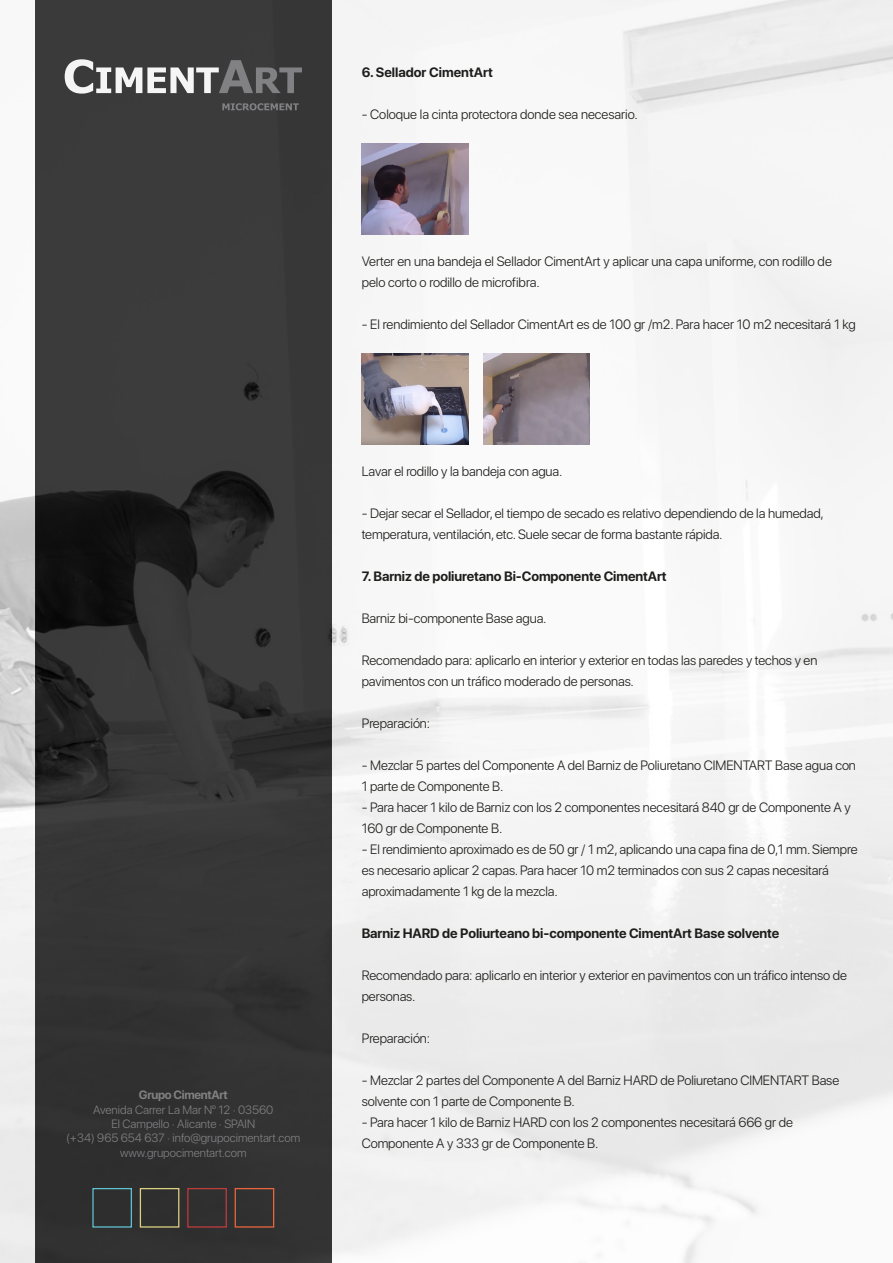
<style>
.page{position:relative;width:893px;height:1263px;background:#fff}
.page>*{position:absolute;margin:0;border:0;box-sizing:border-box;transform-origin:0 0}
.t1{font:300 13.5px/21px "SF Pro Display";letter-spacing:-.005em;color:#1d1d1b}
.t2{font:700 13.5px "SF Pro Display";letter-spacing:-.005em;color:#1d1d1b}
.t3{font:300 12px/14.4px "SF Pro Display";color:#818083;text-align:center}
.t4{font:700 12px "SF Pro Display";letter-spacing:-.025em;color:#818083}
</style>
<div class="page">
<img style="left:0;top:0;width:893px;height:1263px">
<svg style="left:35px;top:0;width:296px;height:1263px;fill:#373737"></svg>
<svg style="left:222px;top:103px;width:77px;height:7px"></svg>
<svg style="left:65px;top:59px;width:237px;height:35px"></svg>
<div style="left:92px;top:1188px;width:40px;height:39px;border:1px solid #5fc1d1"></div>
<div style="left:140px;top:1188px;width:39px;height:39px;border:1px solid #dcd183"></div>
<div style="left:187px;top:1188px;width:40px;height:39px;border:1px solid #be3c3d"></div>
<div style="left:235px;top:1188px;width:39px;height:39px;border:1px solid #eb653d"></div>
<img style="left:362px;top:143px;width:106px;height:91px">
<img style="left:362px;top:353px;width:106px;height:91px">
<img style="left:483px;top:353px;width:106px;height:91px">
<p class="t4" style="left:139px;top:1086px;width:90px">Grupo CimentArt</p>
<p class="t3" style="left:66px;top:1102px;width:236px">Avenida Carrer La Mar No 12 · 03560<br>El Campello · Alicante · SPAIN<br>(+34) 965 654 637 · info@grupocimentart.com www.grupocimentart.com</p>
<p class="t2" style="left:362px;top:63px;width:133px">6. Sellador CimentArt</p>
<p class="t1" style="left:362px;top:103px;width:277px">- Coloque la cinta protectora donde sea necesario.</p>
<p class="t1" style="left:362px;top:250px;width:472px">Verter en una bandeja el Sellador CimentArt y aplicar una capa uniforme, con rodillo de pelo corto o rodillo de microfibra.</p>
<p class="t1" style="left:362px;top:313px;width:496px">- El rendimiento del Sellador CimentArt es de 100 gr /m2. Para hacer 10 m2 necesitará 1 kg</p>
<p class="t1" style="left:362px;top:460px;width:202px">Lavar el rodillo y la bandeja con agua.</p>
<p class="t1" style="left:362px;top:502px;width:464px">- Dejar secar el Sellador, el tiempo de secado es relativo dependiendo de la humedad, temperatura, ventilación, etc. Suele secar de forma bastante rápida.</p>
<p class="t2" style="left:362px;top:567px;width:307px">7. Barniz de poliuretano Bi-Componente CimentArt</p>
<p class="t1" style="left:362px;top:607px;width:186px">Barniz bi-componente Base agua.</p>
<p class="t1" style="left:362px;top:649px;width:457px">Recomendado para: aplicarlo en interior y exterior en todas las paredes y techos y en pavimentos con un tráfico moderado de personas.</p>
<p class="t1" style="left:362px;top:712px;width:70px">Preparación:</p>
<p class="t1" style="left:362px;top:754px;width:496px">- Mezclar 5 partes del Componente A del Barniz de Poliuretano CIMENTART Base agua con<br>1 parte de Componente B.</p>
<p class="t1" style="left:362px;top:796px;width:490px">- Para hacer 1 kilo de Barniz con los 2 componentes necesitará 840 gr de Componente A y<br>160 gr de Componente B.</p>
<p class="t1" style="left:362px;top:838px;width:497px">- El rendimiento aproximado es de 50 gr / 1 m2, aplicando una capa fina de 0,1 mm. Siempre es necesario aplicar 2 capas. Para hacer 10 m2 terminados con sus 2 capas necesitará aproximadamente 1 kg de la mezcla.</p>
<p class="t2" style="left:362px;top:924px;width:419px">Barniz HARD de Poliurteano bi-componente CimentArt Base solvente</p>
<p class="t1" style="left:362px;top:964px;width:487px">Recomendado para: aplicarlo en interior y exterior en pavimentos con un tráfico intenso de personas.</p>
<p class="t1" style="left:362px;top:1027px;width:70px">Preparación:</p>
<p class="t1" style="left:362px;top:1069px;width:479px">- Mezclar 2 partes del Componente A del Barniz HARD de Poliuretano CIMENTART Base solvente con 1 parte de Componente B.</p>
<p class="t1" style="left:362px;top:1111px;width:433px">- Para hacer 1 kilo de Barniz HARD con los 2 componentes necesitará 666 gr de<br>Componente A y 333 gr de Componente B.</p>
</div>
